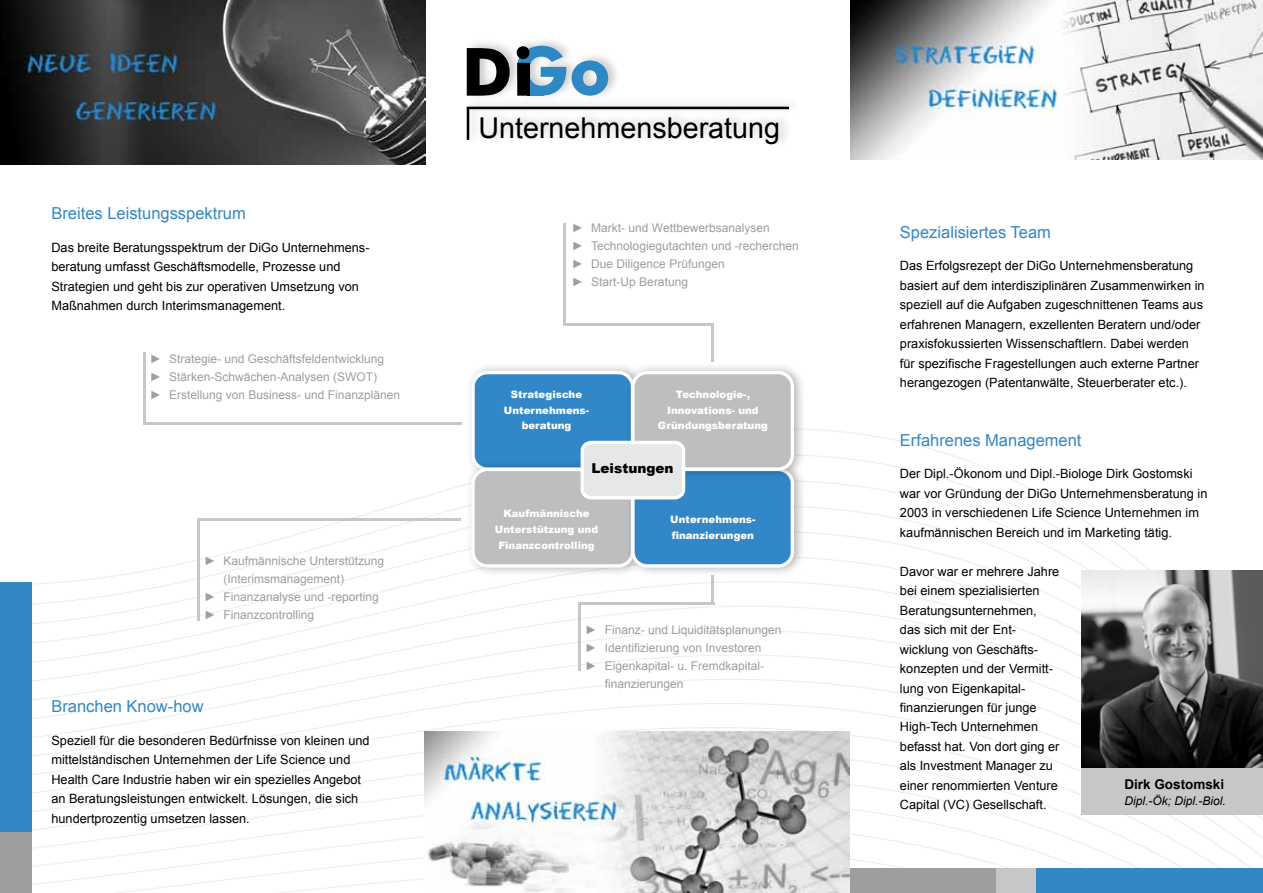
<style>
.page{position:relative;width:1263px;height:893px;background:#fff}
.page>*{position:absolute;margin:0;border:0;box-sizing:border-box;transform-origin:0 0}
.t1{font:28.65px "Arial";color:#000}
.t2{font:16.5px "Arial";color:#3387c4}
.t3{font:700 13.5px "Arial";color:#000}
.t4{font:900 13.5px "Arial";color:#000}
.t5{font:12.75px/19.5px "Arial";color:#000}
.t6{font:12px/18px "Arial";color:#9c9e9f}
.t7{font:italic 12px "Arial";color:#000}
.t8{font:900 10.2px/15.6px "Arial";color:#fff;text-align:center}
</style>
<div class="page">
<svg style="left:34px;top:559px;width:1229px;height:25px"></svg>
<svg style="left:32px;top:584px;width:1049px;height:26px"></svg>
<svg style="left:32px;top:610px;width:1049px;height:25px"></svg>
<svg style="left:32px;top:635px;width:1049px;height:25px"></svg>
<svg style="left:32px;top:660px;width:1049px;height:25px"></svg>
<svg style="left:32px;top:685px;width:1049px;height:25px"></svg>
<svg style="left:32px;top:710px;width:1049px;height:25px"></svg>
<svg style="left:32px;top:760px;width:1049px;height:24px"></svg>
<svg style="left:32px;top:784px;width:1049px;height:25px"></svg>
<svg style="left:32px;top:809px;width:1231px;height:25px"></svg>
<svg style="left:32px;top:834px;width:1231px;height:25px"></svg>
<svg style="left:32px;top:859px;width:1231px;height:34px"></svg>
<div style="left:0;top:582px;width:32px;height:250px;background:#3387c4"></div>
<div style="left:0;top:832px;width:32px;height:61px;background:#9c9e9f"></div>
<div style="left:850px;top:869px;width:147px;height:24px;background:#9c9e9f"></div>
<div style="left:997px;top:869px;width:39px;height:24px;background:#c6c7c8"></div>
<div style="left:1036px;top:869px;width:227px;height:24px;background:#3387c4"></div>
<div style="left:1081px;top:763px;width:182px;height:52px;background:#c6c7c8"></div>
<img style="left:1081px;top:571px;width:182px;height:197px">
<div style="left:464px;top:36px;width:339px;height:113px;background:#000;opacity:.2"></div>
<svg style="left:467px;top:46px;width:141px;height:50px"></svg>
<hr style="left:527px;top:63px;width:2px;height:33px;background:#000">
<hr style="left:467px;top:107px;width:322px;height:2px;background:#000">
<hr style="left:467px;top:108px;width:2px;height:32px;background:#000">
<div style="left:473px;top:373px;width:159px;height:96px;background:#3187c8;border-radius:14px"></div>
<div style="left:471px;top:371px;width:163px;height:100px;border:3px solid #fff;border-radius:14px"></div>
<img style="left:462px;top:455px;width:160px;height:125px">
<div style="left:473px;top:469px;width:159px;height:97px;background:#bcbec0;border-radius:14px"></div>
<div style="left:471px;top:468px;width:163px;height:100px;border:3px solid #fff;border-radius:14px"></div>
<img style="left:622px;top:483px;width:188px;height:97px">
<div style="left:633px;top:469px;width:159px;height:97px;background:#3187c8;border-radius:14px"></div>
<div style="left:631px;top:468px;width:163px;height:100px;border:3px solid #fff;border-radius:14px"></div>
<img style="left:622px;top:358px;width:188px;height:125px">
<div style="left:633px;top:373px;width:159px;height:96px;background:#bcbec0;border-radius:14px"></div>
<div style="left:631px;top:371px;width:163px;height:100px;border:3px solid #fff;border-radius:14px"></div>
<div style="left:582px;top:442px;width:101px;height:56px;background:#e6e7e8;border-radius:9px"></div>
<div style="left:581px;top:441px;width:104px;height:58px;border:3px solid #fff;border-radius:9px"></div>
<hr style="left:563px;top:223px;width:3px;height:102px;background:#c6c7c8">
<hr style="left:578px;top:602px;width:2px;height:68px;background:#c6c7c8">
<hr style="left:198px;top:518px;width:2px;height:102px;background:#c6c7c8">
<hr style="left:198px;top:518px;width:263px;height:3px;background:#c6c7c8">
<hr style="left:143px;top:353px;width:3px;height:72px;background:#c6c7c8">
<hr style="left:143px;top:423px;width:319px;height:2px;background:#c6c7c8">
<img style="left:0;top:0;width:425px;height:164px">
<img style="left:850px;top:0;width:413px;height:159px">
<img style="left:425px;top:732px;width:425px;height:161px">
<hr style="left:711px;top:323px;width:2px;height:38px;background:#c6c7c8">
<hr style="left:563px;top:323px;width:149px;height:2px;background:#c6c7c8">
<hr style="left:712px;top:575px;width:2px;height:30px;background:#c6c7c8">
<hr style="left:578px;top:602px;width:136px;height:3px;background:#c6c7c8">
<p class="t2" style="left:51px;top:203px;width:196px">Breites Leistungsspektrum</p>
<p class="t5" style="left:51px;top:238px;width:319px">Das breite Beratungsspektrum der DiGo Unternehmens&shy;beratung umfasst Geschäftsmodelle, Prozesse und Strategien und geht bis zur operativen Umsetzung von Maßnahmen durch Interimsmanagement.</p>
<p class="t6" style="left:150px;top:350px;width:252px">► Strategie- und Geschäftsfeldentwicklung<br>► Stärken-Schwächen-Analysen (SWOT)<br>► Erstellung von Business- und Finanzplänen</p>
<p class="t6" style="left:204px;top:552px;width:182px">► Kaufmännische Unterstützung</p>
<p class="t6" style="left:224px;top:570px;width:122px">(Interimsmanagement)</p>
<p class="t6" style="left:204px;top:588px;width:176px">► Finanzanalyse und -reporting</p>
<p class="t6" style="left:204px;top:606px;width:112px">► Finanzcontrolling</p>
<p class="t2" style="left:51px;top:696px;width:154px">Branchen Know-how</p>
<p class="t5" style="left:51px;top:730px;width:320px">Speziell für die besonderen Bedürfnisse von kleinen und mittelständischen Unternehmen der Life Science und Health Care Industrie haben wir ein spezielles Angebot an Beratungsleistungen entwickelt. Lösungen, die sich hundertprozentig umsetzen lassen.</p>
<h1 class="t1" style="left:478px;top:109px;width:303px">Unternehmensberatung</h1>
<p class="t6" style="left:572px;top:219px;width:228px">► Markt- und Wettbewerbsanalysen<br>► Technologiegutachten und -recherchen ► Due Diligence Prüfungen<br>► Start-Up Beratung</p>
<p class="t8" style="left:504px;top:386px;width:87px">Strategische<br>Unternehmens&shy;beratung</p>
<p class="t8" style="left:658px;top:386px;width:112px">Technologie-,<br>Innovations- und<br>Gründungsberatung</p>
<p class="t4" style="left:591px;top:459px;width:84px">Leistungen</p>
<p class="t8" style="left:495px;top:506px;width:105px">Kaufmännische<br>Unterstützung und<br>Finanzcontrolling</p>
<p class="t8" style="left:670px;top:512px;width:87px;text-align:left">Unternehmens&shy;finanzierungen</p>
<p class="t6" style="left:585px;top:621px;width:198px">► Finanz- und Liquiditätsplanungen</p>
<p class="t6" style="left:585px;top:639px;width:178px">► Identifizierung von Investoren</p>
<p class="t6" style="left:585px;top:657px;width:180px">► Eigenkapital- u. Fremdkapital-</p>
<p class="t6" style="left:605px;top:675px;width:80px">finanzierungen</p>
<p class="t2" style="left:900px;top:221px;width:153px">Spezialisiertes Team</p>
<p class="t5" style="left:900px;top:256px;width:306px">Das Erfolgsrezept der DiGo Unternehmensberatung basiert auf dem interdisziplinären Zusammenwirken in speziell auf die Aufgaben zugeschnittenen Teams aus erfahrenen Managern, exzellenten Beratern und/oder praxisfokussierten Wissenschaftlern. Dabei werden für spezifische Fragestellungen auch externe Partner herangezogen (Patentanwälte, Steuerberater etc.).</p>
<p class="t2" style="left:900px;top:429px;width:183px">Erfahrenes Management</p>
<p class="t5" style="left:900px;top:464px;width:309px">Der Dipl.-Ökonom und Dipl.-Biologe Dirk Gostomski war vor Gründung der DiGo Unternehmensberatung in 2003 in verschiedenen Life Science Unternehmen im kaufmännischen Bereich und im Marketing tätig.</p>
<p class="t5" style="left:900px;top:561px;width:161px">Davor war er mehrere Jahre bei einem spezialisierten<br>Beratungsunternehmen, das sich mit der Ent-- wicklung von Geschäfts&shy;konzepten und der Vermitt&shy;lung von Eigenkapital&shy;finanzierungen für junge<br>High-Tech Unternehmen befasst hat. Von dort ging er als Investment Manager zu einer renommierten Venture<br>Capital (VC) Gesellschaft.</p>
<p class="t3" style="left:1124px;top:775px;width:101px">Dirk Gostomski</p>
<p class="t7" style="left:1124px;top:793px;width:103px">Dipl.-Ök; Dipl.-Biol.</p>
</div>
